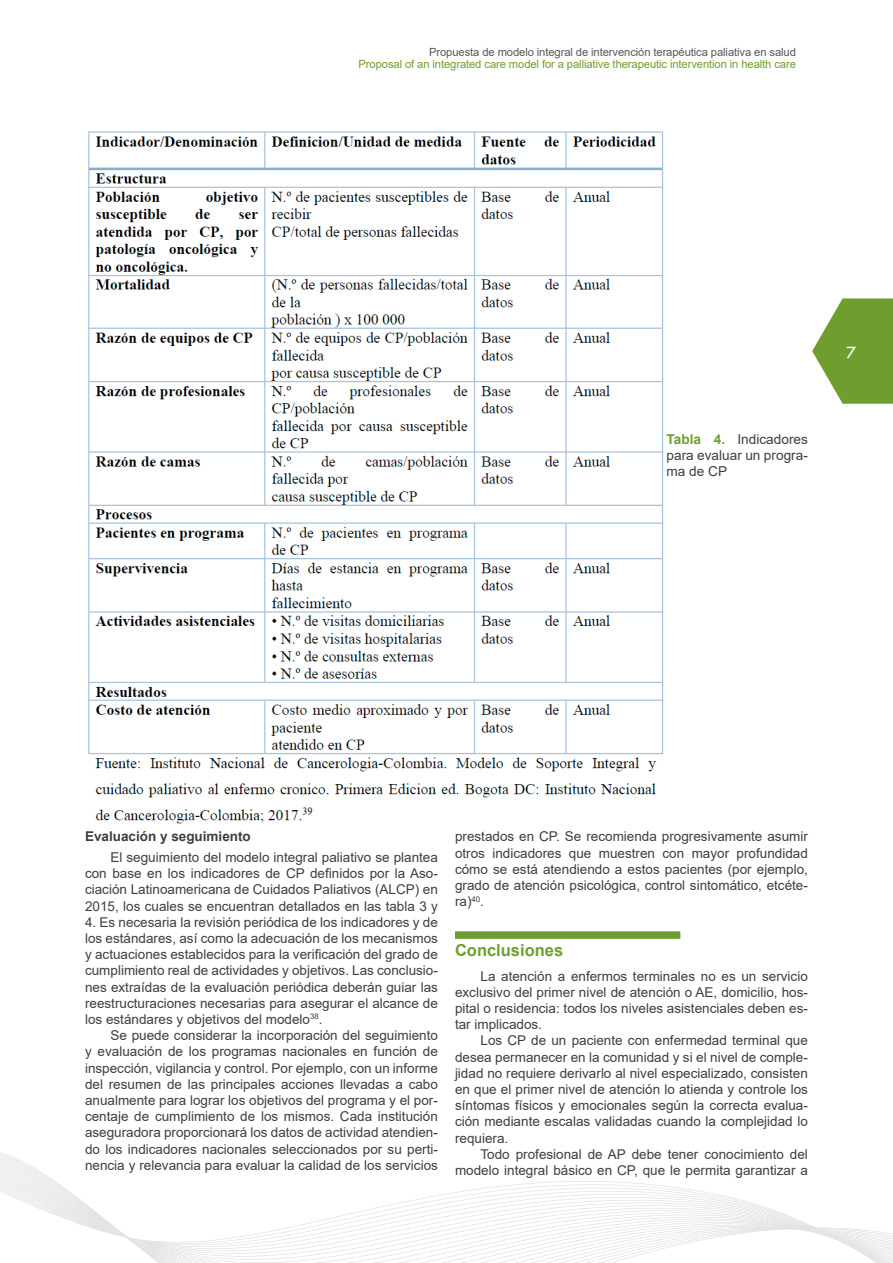
<style>
.page{position:relative;width:893px;height:1263px;background:#fff}
.page>*{position:absolute;margin:0;border:0;box-sizing:border-box;transform-origin:0 0}
.t1{font:18px "Tw Cen";color:#fff}
.t2{font:700 16.5px "Arial";color:#709e2e}
.t3{font:13.65px/16.4px "Arial";color:#3e3e3f;text-align:justify}
.t4{font:13.5px/16.2px "Arial";color:#3e3e3f;text-align:justify}
.t5{font:700 13.5px "Arial";color:#3e3e3f}
.t6{font:11.25px "Arial";letter-spacing:-.01em;color:#709e2e}
.t7{font:11.25px "Arial";letter-spacing:-.01em;color:#57585a}
.s1{font-weight:700;color:#709e2e}
</style>
<div class="page">
<svg style="left:812px;top:298px;width:81px;height:106px"></svg>
<svg style="left:0;top:1167px;width:893px;height:96px"></svg>
<div style="left:455px;top:931px;width:225px;height:8px;background:#709e2e"></div>
<img style="left:88px;top:131px;width:576px;height:693px">
<p class="t7" style="left:429px;top:44px;width:368px">Propuesta de modelo integral de intervención terapéutica paliativa en salud</p>
<p class="t6" style="left:359px;top:56px;width:439px">Proposal of an integrated care model for a palliative therapeutic intervention in health care</p>
<p class="t3" style="left:666px;top:431px;width:143px"><span class="s1">Tabla 4.</span> Indicadores para evaluar un progra&shy;ma de CP</p>
<h1 class="t1" style="left:846px;top:341px;width:11px">7</h1>
<p class="t5" style="left:85px;top:827px;width:167px">Evaluación y seguimiento</p>
<p class="t4" style="left:85px;top:849px;width:354px;text-indent:26px">El seguimiento del modelo integral paliativo se plantea con base en los indicadores de CP definidos por la Aso&shy;ciación Latinoamericana de Cuidados Paliativos (ALCP) en 2015, los cuales se encuentran detallados en las tabla 3 y</p>
<p class="t4" style="left:85px;top:914px;width:354px">4. Es necesaria la revisión periódica de los indicadores y de los estándares, así como la adecuación de los mecanismos y actuaciones establecidos para la verificación del grado de cumplimiento real de actividades y objetivos. Las conclusio&shy;nes extraídas de la evaluación periódica deberán guiar las reestructuraciones necesarias para asegurar el alcance de los estándares y objetivos del modelo<sup>38</sup>.</p>
<p class="t4" style="left:85px;top:1027px;width:354px;text-indent:26px">Se puede considerar la incorporación del seguimiento y evaluación de los programas nacionales en función de inspección, vigilancia y control. Por ejemplo, con un informe del resumen de las principales acciones llevadas a cabo anualmente para lograr los objetivos del programa y el por&shy;centaje de cumplimiento de los mismos. Cada institución aseguradora proporcionará los datos de actividad atendien&shy;do los indicadores nacionales seleccionados por su perti&shy;nencia y relevancia para evaluar la calidad de los servicios</p>
<p class="t4" style="left:455px;top:828px;width:354px">prestados en CP. Se recomienda progresivamente asumir otros indicadores que muestren con mayor profundidad cómo se está atendiendo a estos pacientes (por ejemplo, grado de atención psicológica, control sintomático, etcéte&shy;ra)<sup>40</sup>.</p>
<p class="t2" style="left:455px;top:938px;width:110px">Conclusiones</p>
<p class="t4" style="left:455px;top:967px;width:354px;text-indent:26px">La atención a enfermos terminales no es un servicio exclusivo del primer nivel de atención o AE, domicilio, hos&shy;pital o residencia: todos los niveles asistenciales deben es&shy;tar implicados.</p>
<p class="t4" style="left:455px;top:1032px;width:354px;text-indent:26px">Los CP de un paciente con enfermedad terminal que desea permanecer en la comunidad y si el nivel de comple&shy;jidad no requiere derivarlo al nivel especializado, consisten en que el primer nivel de atención lo atienda y controle los síntomas físicos y emocionales según la correcta evalua&shy;ción mediante escalas validadas cuando la complejidad lo requiera.</p>
<p class="t4" style="left:455px;top:1146px;width:354px;text-align:right">Todo profesional de AP debe tener conocimiento del modelo integral básico en CP, que le permita garantizar a</p>
</div>
